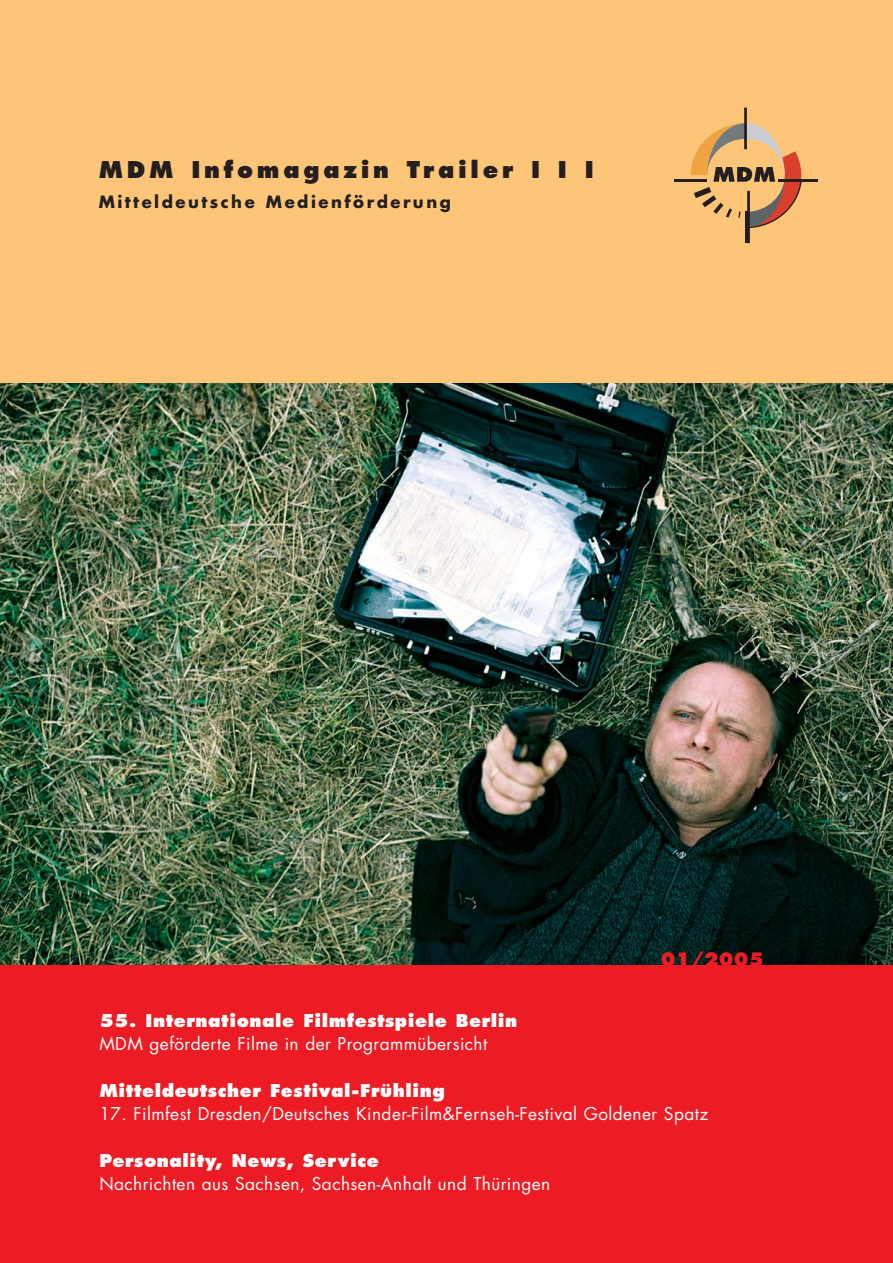
<style>
.page{position:relative;width:893px;height:1263px;background:#fff}
.page>*{position:absolute;margin:0;border:0;box-sizing:border-box;transform-origin:0 0}
.t1{font:800 22.5px "Futura";letter-spacing:.165em;color:#231f20}
.t2{font:800 18px "Futura";color:#ed1c24}
.t3{font:17.25px "Futura";letter-spacing:.025em;color:#fff}
.t4{font:800 17.25px "Futura";letter-spacing:.035em;color:#fff}
.t5{font:700 16.5px "Futura";letter-spacing:.15em;color:#231f20}
</style>
<div class="page">
<img style="left:0;top:383px;width:892px;height:582px">
<div style="left:0;top:0;width:892px;height:383px;background:#fdc578"></div>
<div style="left:0;top:965px;width:892px;height:298px;background:#ed1c24"></div>
<hr style="left:744px;top:108px;width:2px;height:41px;background:#231f20">
<hr style="left:674px;top:179px;width:32px;height:2px;background:#231f20">
<hr style="left:778px;top:179px;width:40px;height:2px;background:#231f20">
<hr style="left:747px;top:191px;width:2px;height:52px;background:#231f20">
<hr style="left:745px;top:212px;width:3px;height:31px;background:#231f20">
<svg style="left:687px;top:123px;width:122px;height:106px"></svg>
<h1 class="t1" style="left:99px;top:160px;width:496px">MDM Infomagazin Trailer I I I</h1>
<p class="t5" style="left:99px;top:194px;width:354px">Mitteldeutsche Medienförderung</p>
<p class="t2" style="left:660px;top:951px;width:104px">01/2005</p>
<p class="t4" style="left:99px;top:1013px;width:419px">55. Internationale Filmfestspiele Berlin</p>
<p class="t3" style="left:99px;top:1036px;width:389px">MDM geförderte Filme in der Programmübersicht</p>
<p class="t4" style="left:99px;top:1083px;width:347px">Mitteldeutscher Festival-Frühling</p>
<p class="t3" style="left:99px;top:1106px;width:610px">17. Filmfest Dresden/Deutsches Kinder-Film&amp;Fernseh-Festival Goldener Spatz</p>
<p class="t4" style="left:99px;top:1153px;width:281px">Personality, News, Service</p>
<p class="t3" style="left:99px;top:1176px;width:452px">Nachrichten aus Sachsen, Sachsen-Anhalt und Thüringen</p>
</div>
